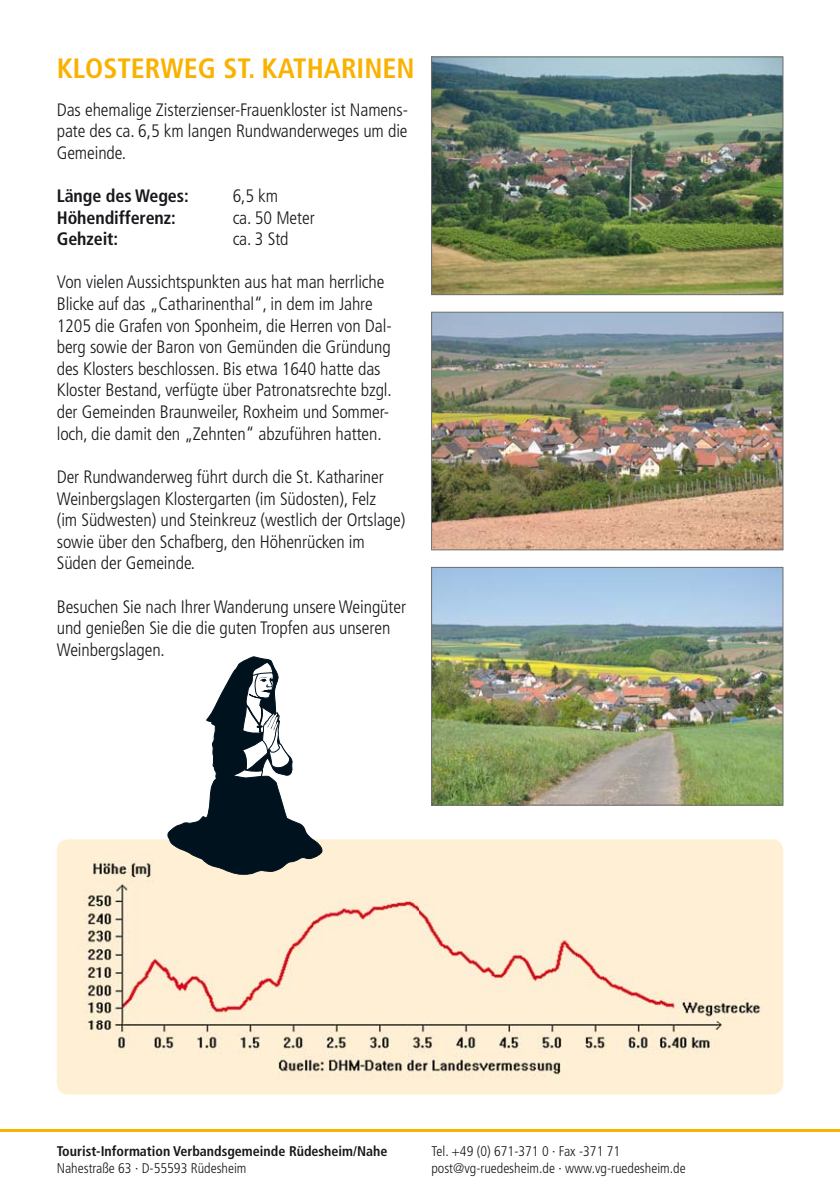
<style>
.page{position:relative;width:840px;height:1191px;background:#fff}
.page>*{position:absolute;margin:0;border:0;box-sizing:border-box;transform-origin:0 0}
.t1{font:700 condensed 28px "Frutiger LT";color:#f9b200}
.t2{font:300 condensed 18px/21.6px "Frutiger LT";letter-spacing:-.005em;color:#1a171c}
.t3{font:700 condensed 18px "Frutiger LT";letter-spacing:-.005em;color:#1a171c}
.t4{font:300 condensed 14px/16.8px "Frutiger LT";color:#1a171c}
.t5{font:700 condensed 14px "Frutiger LT";color:#1a171c}
</style>
<div class="page">
<div style="left:57px;top:839px;width:725px;height:255px;background:#fff0d5;border-radius:11px"></div>
<img style="left:84px;top:862px;width:678px;height:215px">
<hr style="left:0;top:1128px;width:839px;height:3px;background:#f9b200">
<svg style="left:168px;top:656px;width:156px;height:218px"></svg>
<img style="left:433px;top:59px;width:347px;height:234px">
<div style="left:431px;top:57px;width:351px;height:238px;border:1px solid #6f7072"></div>
<img style="left:433px;top:314px;width:347px;height:234px">
<div style="left:431px;top:312px;width:351px;height:238px;border:1px solid #6f7072"></div>
<img style="left:433px;top:569px;width:347px;height:234px">
<div style="left:431px;top:567px;width:351px;height:238px;border:1px solid #6f7072"></div>
<h1 class="t1" style="left:57px;top:54px;width:359px">KLOSTERWEG ST. KATHARINEN</h1>
<p class="t2" style="left:57px;top:99px;width:352px;text-align:justify">Das ehemalige Zisterzienser-Frauenkloster ist Namens&shy;pate des ca. 6,5 km langen Rundwanderweges um die Gemeinde.</p>
<p class="t3" style="left:57px;top:187px;width:133px">Länge des Weges:</p>
<p class="t2" style="left:232px;top:186px;width:47px">6,5 km</p>
<p class="t3" style="left:57px;top:209px;width:120px">Höhendifferenz:</p>
<p class="t2" style="left:232px;top:207px;width:83px">ca. 50 Meter</p>
<p class="t3" style="left:57px;top:230px;width:63px">Gehzeit:</p>
<p class="t2" style="left:232px;top:229px;width:57px">ca. 3 Std</p>
<p class="t2" style="left:57px;top:272px;width:336px">Von vielen Aussichtspunkten aus hat man herrliche Blicke auf das „Catharinenthal“, in dem im Jahre 1205 die Grafen von Sponheim, die Herren von Dal&shy;berg sowie der Baron von Gemünden die Gründung des Klosters beschlossen. Bis etwa 1640 hatte das Kloster Bestand, verfügte über Patronatsrechte bzgl. der Gemeinden Braunweiler, Roxheim und Sommer&shy;loch, die damit den „Zehnten“ abzuführen hatten.</p>
<p class="t2" style="left:57px;top:467px;width:350px">Der Rundwanderweg führt durch die St. Kathariner Weinbergslagen Klostergarten (im Südosten), Felz<br>(im Südwesten) und Steinkreuz (westlich der Ortslage) sowie über den Schafberg, den Höhenrücken im Süden der Gemeinde.</p>
<p class="t2" style="left:57px;top:596px;width:350px">Besuchen Sie nach Ihrer Wanderung unsere Weingüter und genießen Sie die die guten Tropfen aus unseren<br>Weinbergslagen.</p>
<p class="t5" style="left:57px;top:1144px;width:332px">Tourist-Information Verbandsgemeinde Rüdesheim/Nahe</p>
<p class="t4" style="left:57px;top:1160px;width:191px">Nahestraße 63 · D-55593 Rüdesheim</p>
<p class="t4" style="left:431px;top:1143px;width:256px">Tel. +49 (0) 671-371 0 · Fax -371 71 post@vg-ruedesheim.de · www.vg-ruedesheim.de</p>
</div>
